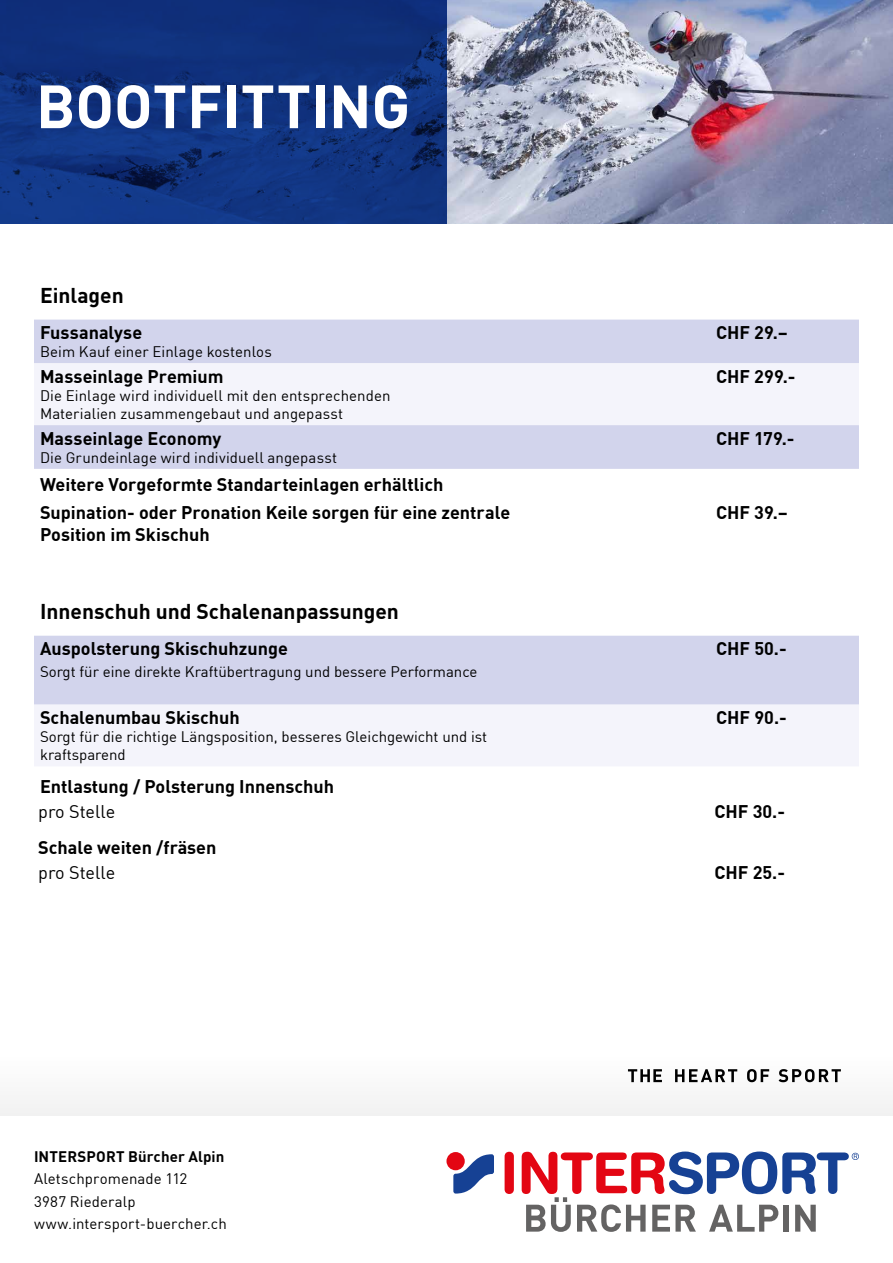
<style>
.page{position:relative;width:893px;height:1263px;background:#fff}
.page>*{position:absolute;margin:0;border:0;box-sizing:border-box;transform-origin:0 0}
.t1{font:700 60px "FFDIN Profor IIC";color:#fff}
.t2{font:700 21px "FFDIN Profor IIC";color:#000}
.t3{font:700 18px/27.9px "FFDIN Profor IIC";color:#000}
.t4{font:18px "FFDIN Profor IIC";color:#000}
.t5{font:15px/22.2px "FFDIN Profor IIC";letter-spacing:.005em;color:#000}
.t6{font:700 15px "FFDIN Profor IIC";letter-spacing:.01em;color:#000}
</style>
<div class="page">
<div style="left:0;top:1056px;width:893px;height:60px;background:#f7f7f7"></div>
<div style="left:505px;top:1152px;width:9px;height:42px;background:#e30613;border-radius:5px"></div>
<div style="left:446px;top:1152px;width:19px;height:18px;background:#e30613;border-radius:50%"></div>
<svg style="left:453px;top:1154px;width:41px;height:39px"></svg>
<svg style="left:522px;top:1151px;width:337px;height:81px"></svg>
<svg style="left:628px;top:1069px;width:34px;height:13px"></svg>
<svg style="left:675px;top:1069px;width:62px;height:13px"></svg>
<svg style="left:747px;top:1069px;width:22px;height:13px"></svg>
<svg style="left:779px;top:1069px;width:62px;height:13px"></svg>
<img style="left:446px;top:0;width:447px;height:223px">
<svg style="left:0;top:0;width:446px;height:223px;background:#10327e"></svg>
<div style="left:34px;top:320px;width:825px;height:43px;background:#d2d4ec"></div>
<svg style="left:34px;top:363px;width:825px;height:403px"></svg>
<h1 class="t1" style="left:36px;top:60px;width:376px">BOOTFITTING</h1>
<h2 class="t2" style="left:40px;top:279px;width:85px">Einlagen</h2>
<p class="t3" style="left:40px;top:318px;width:104px">Fussanalyse</p>
<p class="t5" style="left:40px;top:340px;width:233px">Beim Kauf einer Einlage kostenlos</p>
<p class="t3" style="left:40px;top:361px;width:185px">Masseinlage Premium</p>
<p class="t5" style="left:40px;top:386px;width:352px;line-height:18px">Die Einlage wird individuell mit den entsprechenden<br>Materialien zusammengebaut und angepasst</p>
<p class="t3" style="left:40px;top:423px;width:183px">Masseinlage Economy</p>
<p class="t5" style="left:40px;top:445px;width:299px">Die Grundeinlage wird individuell angepasst</p>
<p class="t3" style="left:40px;top:469px;width:472px">Weitere Vorgeformte Standarteinlagen erhältlich<br>Supination- oder Pronation Keile sorgen für eine zentrale</p>
<p class="t3" style="left:40px;top:519px;width:171px">Position im Skischuh</p>
<h2 class="t2" style="left:40px;top:595px;width:360px">Innenschuh und Schalenanpassungen</h2>
<p class="t3" style="left:40px;top:634px;width:249px">Auspolsterung Skischuhzunge</p>
<p class="t5" style="left:40px;top:659px;width:439px">Sorgt für eine direkte Kraftübertragung und bessere Performance</p>
<p class="t3" style="left:40px;top:703px;width:201px">Schalenumbau Skischuh</p>
<p class="t5" style="left:40px;top:727px;width:449px;line-height:18px">Sorgt für die richtige Längsposition, besseres Gleichgewicht und ist kraftsparend</p>
<p class="t3" style="left:716px;top:318px;width:73px">CHF 29.–</p>
<p class="t3" style="left:716px;top:361px;width:81px">CHF 299.-</p>
<p class="t3" style="left:716px;top:423px;width:80px">CHF 179.-</p>
<p class="t3" style="left:716px;top:497px;width:73px">CHF 39.–</p>
<p class="t3" style="left:716px;top:634px;width:72px">CHF 50.-</p>
<p class="t3" style="left:716px;top:703px;width:72px">CHF 90.-</p>
<p class="t3" style="left:40px;top:771px;width:296px">Entlastung / Polsterung Innenschuh</p>
<p class="t4" style="left:38px;top:798px;width:78px">pro Stelle</p>
<p class="t3" style="left:714px;top:797px;width:72px">CHF 30.-</p>
<p class="t3" style="left:38px;top:832px;width:180px">Schale weiten /fräsen</p>
<p class="t4" style="left:38px;top:859px;width:78px">pro Stelle</p>
<p class="t3" style="left:714px;top:857px;width:72px">CHF 25.-</p>
<p class="t6" style="left:34px;top:1145px;width:192px">INTERSPORT Bürcher Alpin</p>
<p class="t5" style="left:34px;top:1167px;width:194px">Aletschpromenade 112<br>3987 Riederalp www.intersport-buercher.ch</p>
</div>
